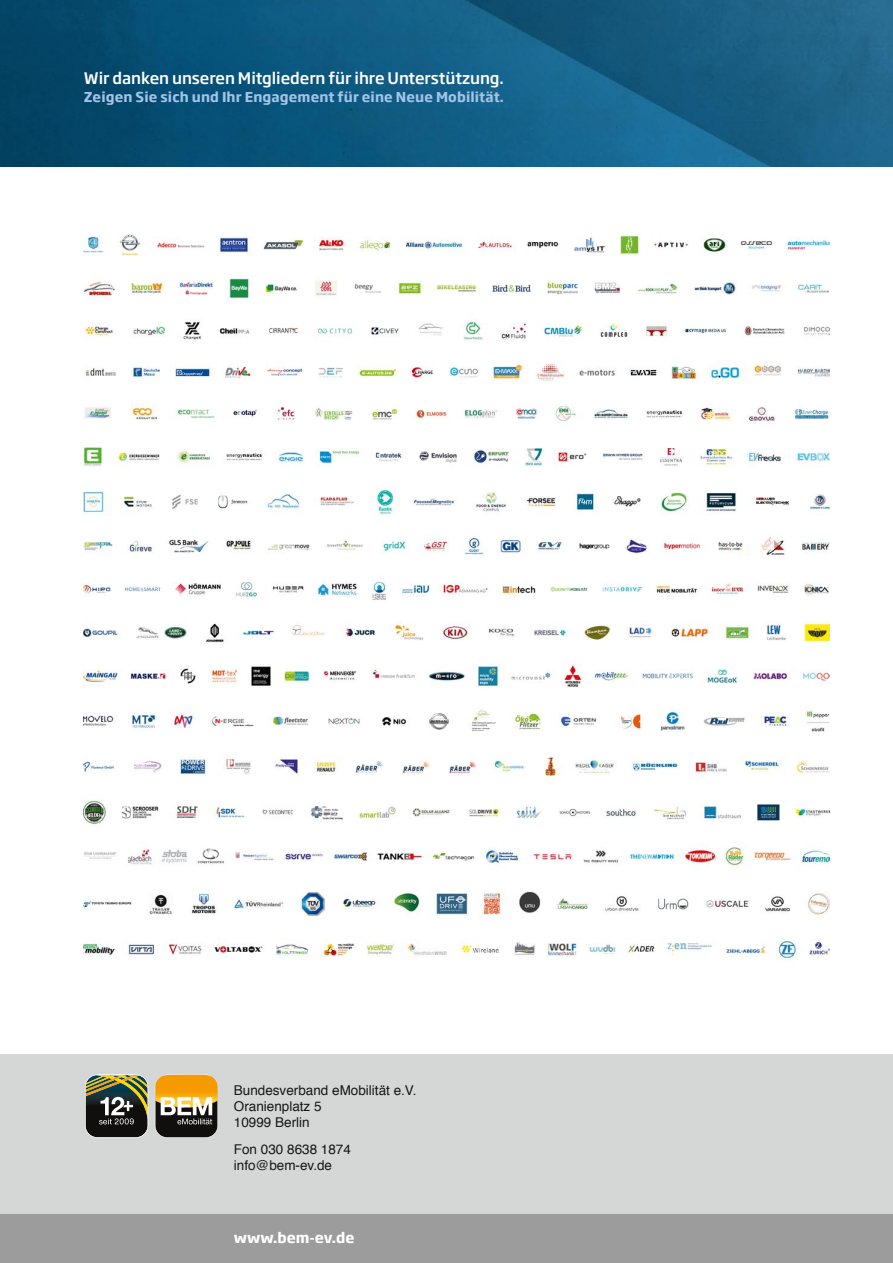
<style>
.page{position:relative;width:893px;height:1263px;background:#fff}
.page>*{position:absolute;margin:0;border:0;box-sizing:border-box;transform-origin:0 0}
.t1{font:500 15.75px "Soho Gothic Pro";letter-spacing:-.005em;color:#fff}
.t2{font:700 15px "Soho Gothic Pro";color:#fff}
.t3{font:700 14.25px "Soho Gothic Pro";color:#fff}
.t4{font:13.5px/16.2px "Helvetica";color:#181716}
.t5{font:700 13.5px "Soho Gothic Pro";letter-spacing:.01em;color:#a3c3e7}
.s1{font-weight:400}
</style>
<div class="page">
<div style="left:0;top:1054px;width:893px;height:209px;background:#d5d6d6"></div>
<div style="left:0;top:1214px;width:893px;height:49px;background:#9c9c9c"></div>
<img style="left:0;top:0;width:893px;height:167px">
<svg style="left:85px;top:1074px;width:63px;height:64px;background:#545742"></svg>
<svg style="left:155px;top:1074px;width:63px;height:64px;background:#9e7e43"></svg>
<img style="left:84px;top:234px;width:745px;height:726px">
<p class="t1" style="left:99px;top:66px;width:407px">ir danken unseren Mitgliedern für ihre Unterstützung.</p>
<p class="t5" style="left:84px;top:87px;width:421px">Zeigen Sie sich und Ihr Engagement für eine Neue Mobilität.</p>
<p class="t2" style="left:54px;top:73px;width:108px"><span class="s1">07</span> <sup>W</sup>Kontakt</p>
<p class="t4" style="left:234px;top:1082px;width:184px">Bundesverband eMobilität e.V.<br>Oranienplatz 5<br>10999 Berlin</p>
<p class="t4" style="left:234px;top:1141px;width:119px">Fon 030 8638 1874 info@bem-ev.de</p>
<p class="t3" style="left:234px;top:1226px;width:122px">www.bem-ev.de</p>
</div>
